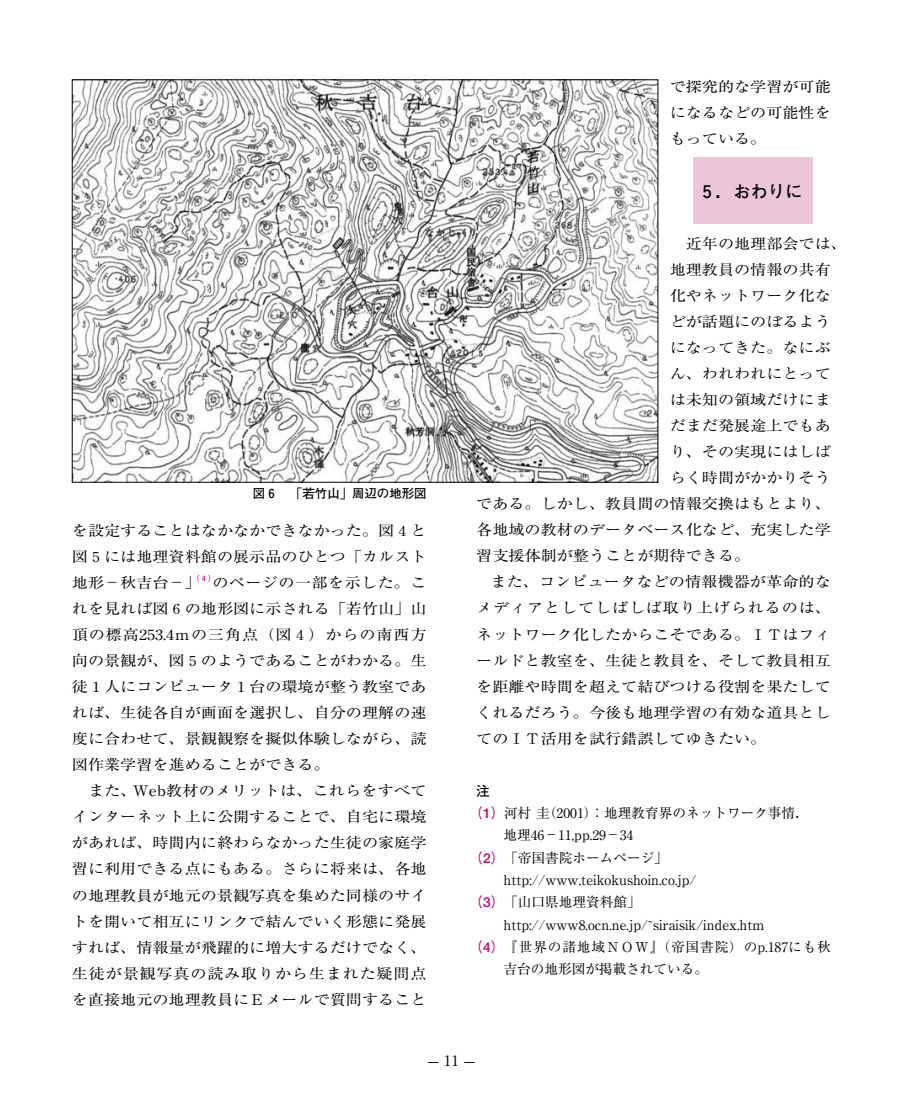
<style>
.page{position:relative;width:903px;height:1112px;background:#fff}
.page>*{position:absolute;margin:0;border:0;box-sizing:border-box;transform-origin:0 0}
.t1{font:700 17.32px "Futo Go B101";color:#000}
.t2{font:14.88px "Ryumin";color:#000}
.t3{font:14.53px/26.1px "Ryumin";color:#000;scale:1.11 1}
.t4{font:14.53px "Ryumin";letter-spacing:.055em;color:#000;scale:1.11 1}
.t5{font:13.65px "Ryumin";color:#000}
.t6{font:13.65px "Ryumin";letter-spacing:.065em;color:#000}
.t7{font:700 13.65px "Futo Go B101";color:#000}
.t8{font:700 12.42px "Futo Go B101";color:#000}
.s1{font-family:"Futo Go B101";font-weight:700;color:#c10077}
</style>
<div class="page">
<img style="left:74px;top:81px;width:582px;height:399px">
<div style="left:693px;top:158px;width:120px;height:66px;background:#ebc6d6"></div>
<p class="t8" style="left:253px;top:489px;width:175px">図６　「若竹山」周辺の地形図</p>
<p class="t3" style="left:72px;top:519px;width:321px">を設定することはなかなかできなかった。図４と図５には地理資料館の展示品のひとつ「カルスト地形－秋吉台－」<sup>（４）</sup>のページの一部を示した。これを見れば図６の地形図に示される「若竹山」山頂の標高253.4ｍの三角点（図４）からの南西方向の景観が、図５のようであることがわかる。生徒１人にコンピュータ１台の環境が整う教室であれば、生徒各自が画面を選択し、自分の理解の速度に合わせて、景観観察を擬似体験しながら、読図作業学習を進めることができる。<br>　また、Web教材のメリットは、これらをすべてインターネット上に公開することで、自宅に環境があれば、時間内に終わらなかった生徒の家庭学習に利用できる点にもある。さらに将来は、各地の地理教員が地元の景観写真を集めた同様のサイトを開いて相互にリンクで結んでいく形態に発展すれば、情報量が飛躍的に増大するだけでなく、生徒が景観写真の読み取りから生まれた疑問点を直接地元の地理教員にＥメールで質問すること</p>
<p class="t3" style="left:670px;top:76px;width:147px;text-align:justify">で探究的な学習が可能になるなどの可能性をもっている。</p>
<p class="t1" style="left:698px;top:184px;width:106px">５．おわりに</p>
<p class="t3" style="left:670px;top:232px;width:161px">　近年の地理部会では、</p>
<p class="t3" style="left:670px;top:258px;width:147px">地理教員の情報の共有</p>
<p class="t3" style="left:670px;top:284px;width:147px">化やネットワーク化な</p>
<p class="t3" style="left:670px;top:310px;width:147px">どが話題にのぼるよう</p>
<p class="t3" style="left:670px;top:336px;width:147px">になってきた。なにぶ</p>
<p class="t3" style="left:670px;top:362px;width:147px">ん、われわれにとって</p>
<p class="t3" style="left:670px;top:388px;width:147px">は未知の領域だけにま</p>
<p class="t3" style="left:670px;top:414px;width:147px">だまだ発展途上でもあ</p>
<p class="t3" style="left:670px;top:440px;width:147px">り、その実現にはしば</p>
<p class="t3" style="left:670px;top:466px;width:147px">らく時間がかかりそう</p>
<p class="t3" style="left:476px;top:492px;width:321px">である。しかし、教員間の情報交換はもとより、</p>
<p class="t3" style="left:476px;top:518px;width:321px">各地域の教材のデータベース化など、充実した学</p>
<p class="t3" style="left:476px;top:544px;width:248px">習支援体制が整うことが期待できる。</p>
<p class="t3" style="left:491px;top:571px;width:308px">また、コンピュータなどの情報機器が革命的な</p>
<p class="t4" style="left:476px;top:602px;width:321px">メディアとしてしばしば取り上げられるのは、</p>
<p class="t3" style="left:476px;top:623px;width:321px">ネットワーク化したからこそである。ＩＴはフィ</p>
<p class="t3" style="left:476px;top:649px;width:321px">ールドと教室を、生徒と教員を、そして教員相互</p>
<p class="t3" style="left:476px;top:675px;width:321px">を距離や時間を超えて結びつける役割を果たして</p>
<p class="t3" style="left:476px;top:701px;width:321px">くれるだろう。今後も地理学習の有効な道具とし</p>
<p class="t3" style="left:476px;top:727px;width:263px">てのＩＴ活用を試行錯誤してゆきたい。</p>
<p class="t7" style="left:476px;top:785px;width:15px">注</p>
<p class="t5" style="left:469px;top:807px;width:341px"><span class="s1">（1）</span>河村 圭（2001）：地理教育界のネットワーク事情．</p>
<p class="t5" style="left:504px;top:829px;width:131px">地理46－11,pp.29－34</p>
<p class="t5" style="left:469px;top:852px;width:200px"><span class="s1">（2）</span>「帝国書院ホームページ」</p>
<p class="t5" style="left:504px;top:874px;width:194px">http://www.teikokushoin.co.jp/</p>
<p class="t5" style="left:469px;top:896px;width:173px"><span class="s1">（3）</span>「山口県地理資料館」</p>
<p class="t5" style="left:504px;top:919px;width:262px">http://www8.ocn.ne.jp/̃siraisik/index.htm</p>
<p class="t6" style="left:469px;top:941px;width:363px"><span class="s1">（4）</span>『世界の諸地域ＮＯＷ』（帝国書院）のp.187にも秋</p>
<p class="t5" style="left:504px;top:963px;width:206px">吉台の地形図が掲載されている。</p>
<p class="t2" style="left:428px;top:1054px;width:49px">̶ 11 ̶</p>
</div>
